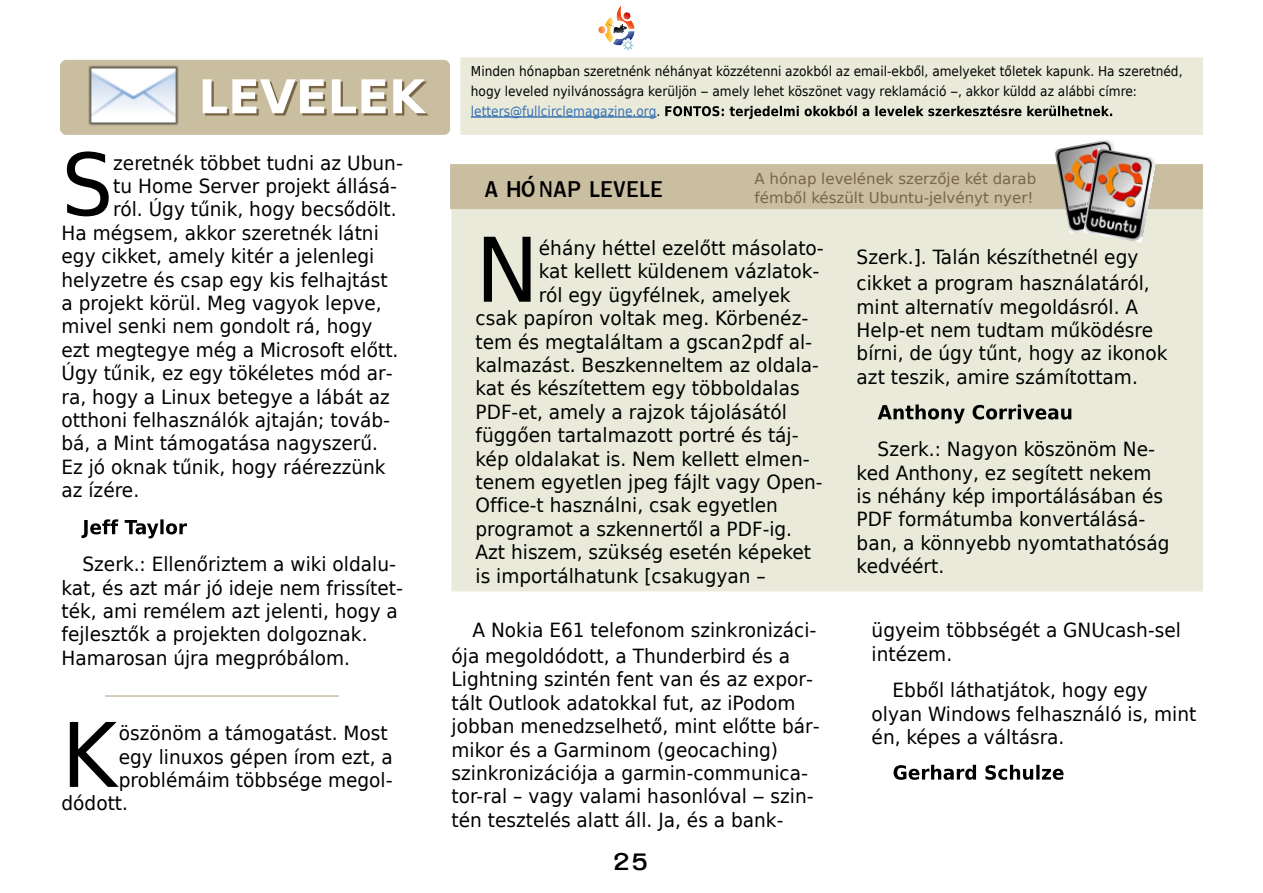
<style>
.page{position:relative;width:1263px;height:893px;background:#fff}
.page>*{position:absolute;margin:0;border:0;box-sizing:border-box;transform-origin:0 0}
.t1{font:89.1px "DejaVu Sans";color:#000;scale:.95 1}
.t2{font:85.8px "DejaVu Sans";color:#000;scale:.95 1}
.t3{font:700 24px "Garuda";color:#000}
.t4{font:700 22.5px "Garuda";color:#000}
.t5{font:19.5px/23.4px "DejaVu Sans";color:#000;scale:.95 1}
.t6{font:15px "DejaVu Sans";color:#796646}
.t7{font:13.5px/19.8px "DejaVu Sans";color:#000;scale:.9 1}
.s1{color:#3671b3}
</style>
<div class="page">
<img style="left:598px;top:5px;width:37px;height:46px">
<svg style="left:60px;top:60px;width:390px;height:75px"></svg>
<div style="left:460px;top:57px;width:743px;height:78px;background:#eaeada"></div>
<svg style="left:471px;top:116px;width:185px;height:2px"></svg>
<svg style="left:665px;top:106px;width:59px;height:10px"></svg>
<svg style="left:730px;top:105px;width:139px;height:14px"></svg>
<svg style="left:875px;top:105px;width:146px;height:11px"></svg>
<svg style="left:1027px;top:106px;width:85px;height:10px"></svg>
<div style="left:452px;top:174px;width:751px;height:417px;background:#eaeada"></div>
<div style="left:450px;top:164px;width:753px;height:45px;background:#c9bea0"></div>
<img style="left:1054px;top:140px;width:60px;height:94px">
<img style="left:1083px;top:148px;width:73px;height:95px">
<svg style="left:81px;top:519px;width:37px;height:19px"></svg>
<svg style="left:125px;top:520px;width:33px;height:18px"></svg>
<svg style="left:160px;top:519px;width:4px;height:15px"></svg>
<svg style="left:166px;top:523px;width:21px;height:11px"></svg>
<svg style="left:878px;top:404px;width:87px;height:19px"></svg>
<svg style="left:972px;top:404px;width:99px;height:16px"></svg>
<img style="left:86px;top:59px;width:96px;height:76px">
<svg style="left:893px;top:765px;width:83px;height:15px"></svg>
<svg style="left:985px;top:765px;width:48px;height:15px"></svg>
<hr style="left:1036px;top:765px;width:3px;height:15px;background:#000">
<svg style="left:1042px;top:769px;width:21px;height:11px"></svg>
<hr style="left:105px;top:695px;width:234px;height:2px;background:#c9bea0">
<h2 class="t2" style="left:62px;top:136px;width:56px">S</h2>
<p class="t5" style="left:113px;top:151px;width:306px">zeretnék többet tudni az Ubun-</p>
<p class="t5" style="left:113px;top:175px;width:300px">tu Home Server projekt állásá-</p>
<p class="t5" style="left:113px;top:198px;width:300px">ról. Úgy tűnik, hogy becsődölt.</p>
<p class="t5" style="left:62px;top:221px;width:335px">Ha mégsem, akkor szeretnék látni</p>
<p class="t5" style="left:62px;top:245px;width:331px">egy cikket, amely kitér a jelenlegi</p>
<p class="t5" style="left:62px;top:268px;width:345px">helyzetre és csap egy kis felhajtást</p>
<p class="t5" style="left:62px;top:292px;width:339px">a projekt körül. Meg vagyok lepve,</p>
<p class="t5" style="left:62px;top:315px;width:329px">mivel senki nem gondolt rá, hogy</p>
<p class="t5" style="left:62px;top:338px;width:356px">ezt megtegye még a Microsoft előtt.</p>
<p class="t5" style="left:62px;top:362px;width:350px">Úgy tűnik, ez egy tökéletes mód ar-</p>
<p class="t5" style="left:62px;top:385px;width:347px">ra, hogy a Linux betegye a lábát az</p>
<p class="t5" style="left:62px;top:409px;width:347px">otthoni felhasználók ajtaján; továb-</p>
<p class="t5" style="left:62px;top:432px;width:335px">bá, a Mint támogatása nagyszerű.</p>
<p class="t5" style="left:62px;top:455px;width:343px">Ez jó oknak tűnik, hogy ráérezzünk</p>
<p class="t5" style="left:62px;top:479px;width:83px">az ízére.</p>
<p class="t5" style="left:62px;top:553px;width:361px;text-indent:21px">Szerk.: Ellenőriztem a wiki oldalu&shy;kat, és azt már jó ideje nem frissítet&shy;ték, ami remélem azt jelenti, hogy a fejlesztők a projekten dolgoznak.<br>Hamarosan újra megpróbálom.</p>
<h1 class="t1" style="left:62px;top:704px;width:60px">K</h1>
<p class="t5" style="left:119px;top:722px;width:285px">öszönöm a támogatást. Most</p>
<p class="t5" style="left:119px;top:745px;width:290px">egy linuxos gépen írom ezt, a</p>
<p class="t5" style="left:119px;top:768px;width:290px">problémáim többsége megol-</p>
<p class="t5" style="left:62px;top:792px;width:72px">dódott.</p>
<p class="t7" style="left:471px;top:62px;width:792px">Minden hónapban szeretnénk néhányat közzétenni azokból az email-ekből, amelyeket tőletek kapunk. Ha szeretnéd, hogy leveled nyilvánosságra kerüljön ‒ amely lehet köszönet vagy reklamáció ‒, akkor küldd az alábbi címre: <span class="s1">letters@fullcirclemagazine.org</span>.</p>
<p class="t4" style="left:484px;top:176px;width:180px">A HÓNAP LEVELE</p>
<p class="t6" style="left:754px;top:170px;width:283px">A hónap levelének szerzője két darab</p>
<p class="t6" style="left:754px;top:189px;width:280px">fémből készült Ubuntu-jelvényt nyer!</p>
<h1 class="t1" style="left:476px;top:219px;width:68px">N</h1>
<p class="t5" style="left:539px;top:236px;width:302px">éhány héttel ezelőtt másolato-</p>
<p class="t5" style="left:539px;top:260px;width:297px">kat kellett küldenem vázlatok-</p>
<p class="t5" style="left:539px;top:283px;width:267px">ról egy ügyfélnek, amelyek</p>
<p class="t5" style="left:476px;top:307px;width:352px">csak papíron voltak meg. Körbenéz-</p>
<p class="t5" style="left:476px;top:330px;width:356px">tem és megtaláltam a gscan2pdf al-</p>
<p class="t5" style="left:476px;top:353px;width:363px">kalmazást. Beszkenneltem az oldala-</p>
<p class="t5" style="left:476px;top:377px;width:343px">kat és készítettem egy többoldalas</p>
<p class="t5" style="left:476px;top:400px;width:329px">PDF-et, amely a rajzok tájolásától</p>
<p class="t5" style="left:476px;top:424px;width:342px">függően tartalmazott portré és táj-</p>
<p class="t5" style="left:476px;top:447px;width:353px">kép oldalakat is. Nem kellett elmen-</p>
<p class="t5" style="left:476px;top:470px;width:367px">tenem egyetlen jpeg fájlt vagy Open-</p>
<p class="t5" style="left:476px;top:494px;width:320px">Office-t használni, csak egyetlen</p>
<p class="t5" style="left:476px;top:517px;width:335px">programot a szkennertől a PDF-ig.</p>
<p class="t5" style="left:476px;top:541px;width:355px">Azt hiszem, szükség esetén képeket</p>
<p class="t5" style="left:476px;top:564px;width:307px">is importálhatunk [csakugyan –</p>
<p class="t5" style="left:451px;top:617px;width:386px;line-height:26px;text-indent:21px">A Nokia E61 telefonom szinkronizáci&shy;ója megoldódott, a Thunderbird és a</p>
<p class="t5" style="left:451px;top:668px;width:389px">Lightning szintén fent van és az expor&shy;tált Outlook adatokkal fut, az iPodom jobban menedzselhető, mint előtte bár&shy;mikor és a Garminom (geocaching) szinkronizációja a garmin-communica&shy;tor-ral – vagy valami hasonlóval ‒ szin&shy;tén tesztelés alatt áll. Ja, és a bank-</p>
<p class="t3" style="left:612px;top:848px;width:36px">25</p>
<p class="t5" style="left:856px;top:245px;width:310px;line-height:26px">Szerk.]. Talán készíthetnél egy cikket a program használatáról,</p>
<p class="t5" style="left:856px;top:295px;width:329px">mint alternatív megoldásról. A<br>Help-et nem tudtam működésre bírni, de úgy tűnt, hogy az ikonok azt teszik, amire számítottam.</p>
<p class="t5" style="left:856px;top:438px;width:331px;text-indent:21px">Szerk.: Nagyon köszönöm Ne&shy;ked Anthony, ez segített nekem is néhány kép importálásában és<br>PDF formátumba konvertálásá&shy;ban, a könnyebb nyomtathatóság kedvéért.</p>
<p class="t5" style="left:871px;top:619px;width:327px">ügyeim többségét a GNUcash-sel intézem.</p>
<p class="t5" style="left:871px;top:679px;width:343px;text-indent:21px">Ebből láthatjátok, hogy egy olyan Windows felhasználó is, mint én, képes a váltásra.</p>
</div>
